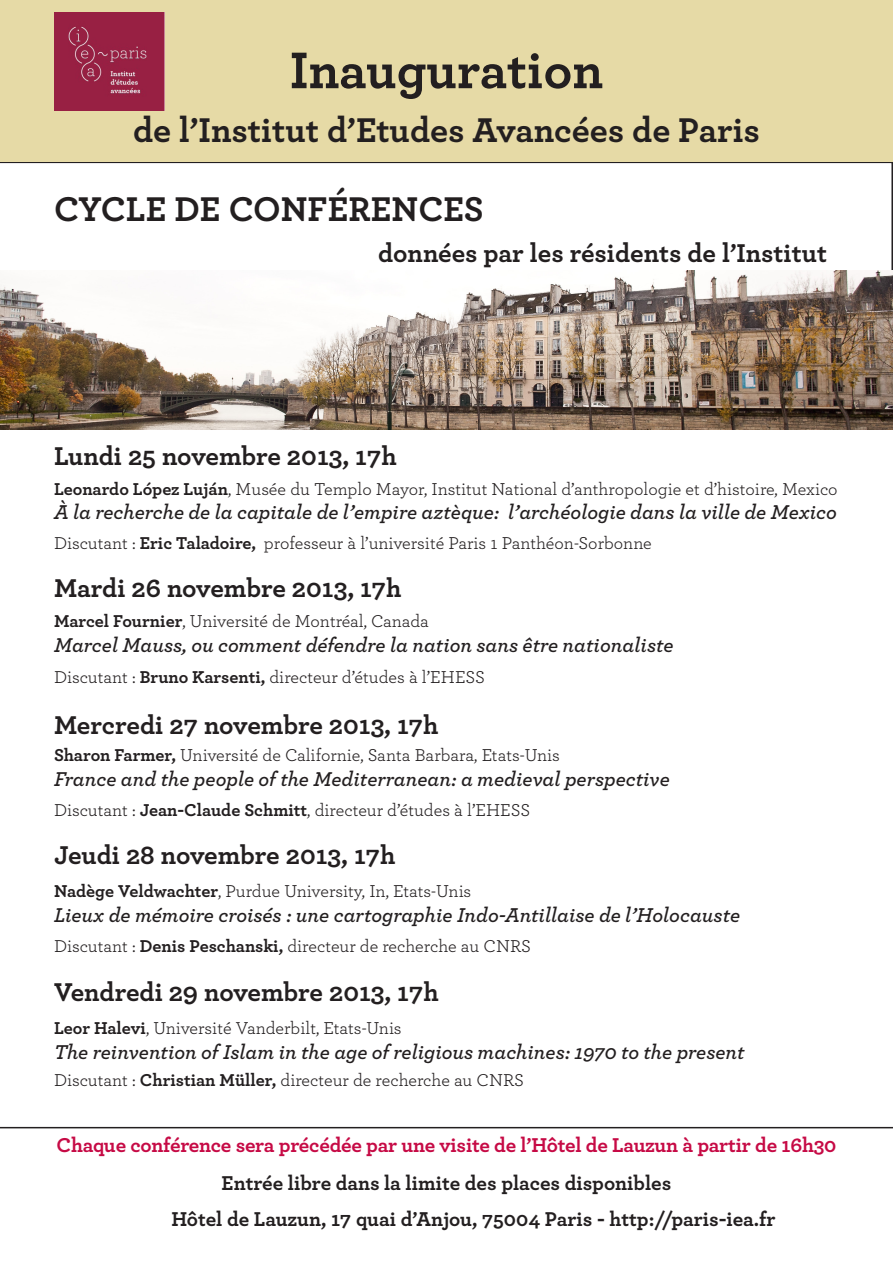
<style>
.page{position:relative;width:893px;height:1263px;background:#fff}
.page>*{position:absolute;margin:0;border:0;box-sizing:border-box;transform-origin:0 0}
.t1{font:700 54px "Archer";color:#231f20}
.t2{font:700 36px "Archer";color:#231f20}
.t3{font:700 27px "Archer";color:#231f20}
.t4{font:italic 600 21px "Archer";color:#231f20}
.t5{font:700 21px "Archer";color:#231f20}
.t6{font:700 21px "Archer";letter-spacing:-.01em;color:#c60a45}
.t7{font:18px "Archer";color:#231f20}
.s1{font-weight:700}
</style>
<div class="page">
<svg style="left:0;top:162px;width:893px;height:108px"></svg>
<img style="left:0;top:270px;width:893px;height:159px">
<div style="left:0;top:0;width:893px;height:162px;background:#e6daa6"></div>
<img style="left:54px;top:13px;width:111px;height:98px">
<hr style="left:0;top:1127px;width:893px;height:1px;background:#231f20">
<p class="t1" style="left:290px;top:28px;width:315px">Inauguration</p>
<p class="t2" style="left:133px;top:102px;width:628px">de l’Institut d’Etudes Avancées de Paris</p>
<p class="t2" style="left:54px;top:180px;width:431px">CYCLE DE CONFÉRENCES</p>
<p class="t3" style="left:378px;top:232px;width:450px">données par les résidents de l’Institut</p>
<p class="t3" style="left:54px;top:435px;width:344px">Lundi 25 novembre 2013, 17h</p>
<p class="t7" style="left:54px;top:477px;width:785px"><span class="s1">Leonardo López Luján</span>, Musée du Templo Mayor, Institut National d’anthropologie et d’histoire, Mexico</p>
<p class="t4" style="left:54px;top:496px;width:784px">À la recherche de la capitale de l’empire aztèque: l’archéologie dans la ville de Mexico</p>
<p class="t7" style="left:54px;top:531px;width:599px">Discutant : <span class="s1">Eric Taladoire,</span> professeur à l’université Paris 1 Panthéon-Sorbonne</p>
<p class="t3" style="left:54px;top:567px;width:349px">Mardi 26 novembre 2013, 17h</p>
<p class="t7" style="left:54px;top:609px;width:376px"><span class="s1">Marcel Fournier</span>, Université de Montréal, Canada</p>
<p class="t4" style="left:54px;top:629px;width:621px">Marcel Mauss, ou comment défendre la nation sans être nationaliste</p>
<p class="t7" style="left:54px;top:665px;width:433px">Discutant : <span class="s1">Bruno Karsenti,</span> directeur d’études à l’EHESS</p>
<p class="t3" style="left:54px;top:704px;width:386px">Mercredi 27 novembre 2013, 17h</p>
<p class="t7" style="left:54px;top:743px;width:507px"><span class="s1">Sharon Farmer,</span> Université de Californie, Santa Barbara, Etats-Unis</p>
<p class="t4" style="left:54px;top:763px;width:617px">France and the people of the Mediterranean: a medieval perspective</p>
<p class="t7" style="left:54px;top:798px;width:478px">Discutant : <span class="s1">Jean-Claude Schmitt</span>, directeur d’études à l’EHESS</p>
<p class="t3" style="left:54px;top:834px;width:343px">Jeudi 28 novembre 2013, 17h</p>
<p class="t7" style="left:54px;top:879px;width:419px"><span class="s1">Nadège Veldwachter</span>, Purdue University, In, Etats-Unis</p>
<p class="t4" style="left:54px;top:899px;width:688px">Lieux de mémoire croisés : une cartographie Indo-Antillaise de l’Holocauste</p>
<p class="t7" style="left:54px;top:934px;width:478px">Discutant : <span class="s1">Denis Peschanski,</span> directeur de recherche au CNRS</p>
<p class="t3" style="left:54px;top:970px;width:386px">Vendredi 29 novembre 2013, 17h</p>
<p class="t7" style="left:54px;top:1015px;width:349px"><span class="s1">Leor Halevi</span>, Université Vanderbilt, Etats-Unis</p>
<p class="t4" style="left:54px;top:1036px;width:692px">The reinvention of Islam in the age of religious machines: 1970 to the present</p>
<p class="t7" style="left:54px;top:1067px;width:472px">Discutant : <span class="s1">Christian Müller,</span> directeur de recherche au CNRS</p>
<p class="t6" style="left:57px;top:1129px;width:781px">Chaque conférence sera précédée par une visite de l’Hôtel de Lauzun à partir de 16h30</p>
<p class="t5" style="left:222px;top:1167px;width:451px">Entrée libre dans la limite des places disponibles</p>
<p class="t5" style="left:171px;top:1202px;width:606px">Hôtel de Lauzun, 17 quai d’Anjou, 75004 Paris - http://paris-iea.fr</p>
</div>
